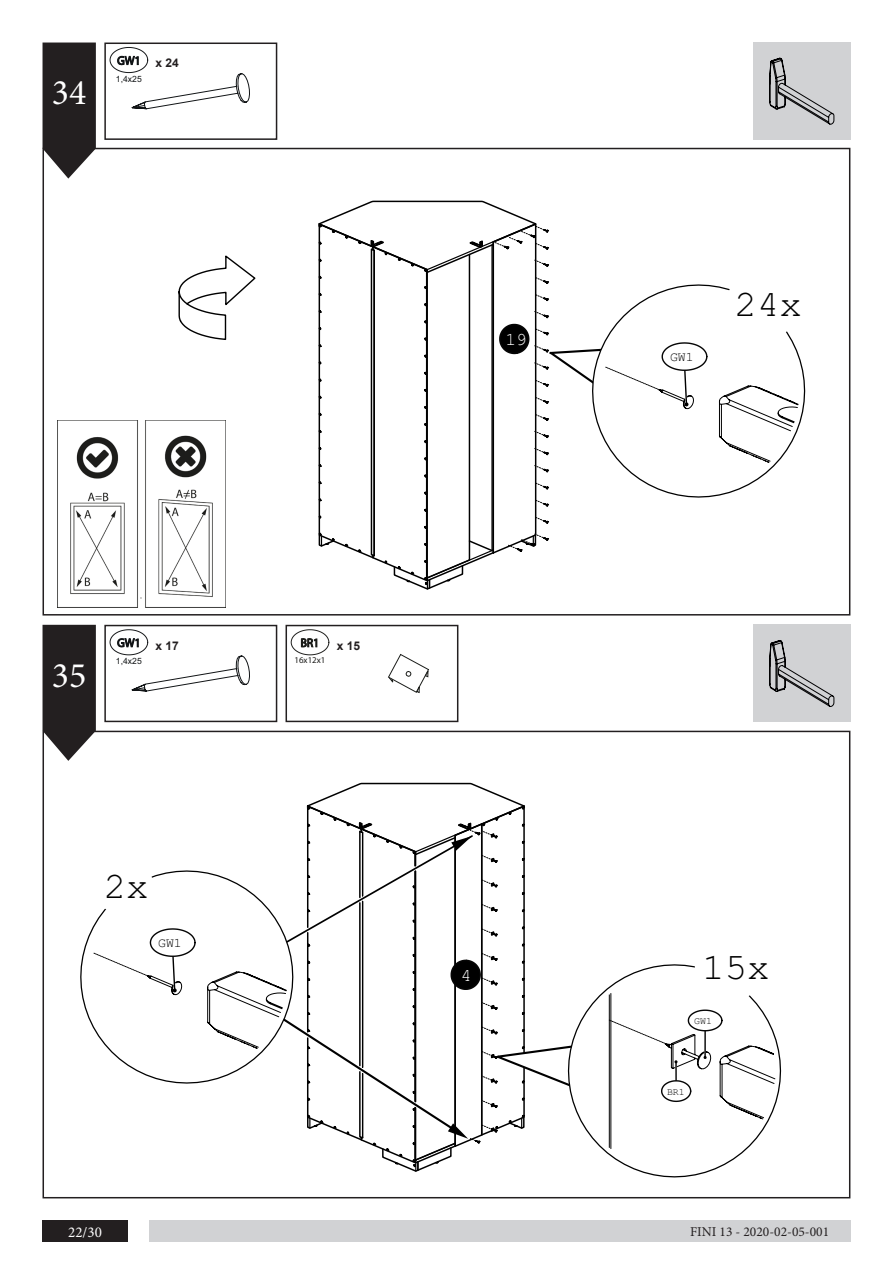
<style>
.page{position:relative;width:893px;height:1263px;background:#fff}
.page>*{position:absolute;margin:0;border:0;box-sizing:border-box;transform-origin:0 0}
.t1{font:37.35px "Arial";color:#000}
.t2{font:36px "Minion Pro";color:#fff}
.t3{font:18px "Arial";color:#fff}
.t4{font:15px "Minion Pro";color:#fff}
.t5{font:13.5px "Minion Pro";color:#231f20}
.t6{font:13.2px "Arial";color:#000}
.t7{font:12.15px "Myriad Pro";color:#111416;scale:.96 1}
.t8{font:12.15px "Myriad Pro";color:#1c1d1a;scale:.96 1}
.t9{font:700 12px "Arial";color:#231f20}
.t10{font:9.9px "Arial";color:#000}
.t11{font:8.85px "Myriad Pro";color:#1b1b19}
.t12{font:8.55px "Arial";color:#111416}
</style>
<div class="page">
<div style="left:149px;top:1220px;width:701px;height:22px;background:#d1d2d4"></div>
<div style="left:43px;top:1220px;width:85px;height:22px;background:#231f20"></div>
<svg style="left:43px;top:43px;width:53px;height:136px;background:#3a3637"></svg>
<svg style="left:43px;top:625px;width:53px;height:136px;background:#393637"></svg>
<div style="left:753px;top:43px;width:97px;height:97px;background:#d1d2d4"></div>
<svg style="left:769px;top:42px;width:66px;height:83px"></svg>
<div style="left:753px;top:625px;width:97px;height:97px;background:#d1d2d4"></div>
<svg style="left:769px;top:624px;width:66px;height:83px"></svg>
<img style="left:70px;top:421px;width:143px;height:186px">
<svg style="left:318px;top:200px;width:487px;height:390px"></svg>
<svg style="left:178px;top:255px;width:78px;height:85px"></svg>
<div style="left:43px;top:148px;width:807px;height:467px;border:2px solid #231f20"></div>
<svg style="left:81px;top:782px;width:699px;height:395px"></svg>
<div style="left:43px;top:731px;width:807px;height:467px;border:2px solid #231f20"></div>
<svg style="left:109px;top:629px;width:141px;height:63px"></svg>
<div style="left:104px;top:625px;width:173px;height:97px;border:2px solid #231f20"></div>
<svg style="left:290px;top:629px;width:40px;height:27px"></svg>
<svg style="left:388px;top:654px;width:41px;height:39px"></svg>
<div style="left:286px;top:625px;width:172px;height:97px;border:2px solid #231f20"></div>
<svg style="left:109px;top:47px;width:141px;height:62px"></svg>
<div style="left:104px;top:43px;width:173px;height:97px;border:2px solid #231f20"></div>
<p class="t2" style="left:52px;top:69px;width:36px">34</p>
<p class="t7" style="left:117px;top:53px;width:26px">GW1</p>
<p class="t12" style="left:116px;top:73px;width:27px">1,4x25</p>
<p class="t9" style="left:156px;top:55px;width:25px">x 24</p>
<p class="t3" style="left:505px;top:328px;width:23px">19</p>
<p class="t2" style="left:52px;top:651px;width:36px">35</p>
<p class="t7" style="left:117px;top:635px;width:26px">GW1</p>
<p class="t12" style="left:116px;top:655px;width:27px">1,4x25</p>
<p class="t9" style="left:156px;top:637px;width:25px">x 17</p>
<p class="t8" style="left:301px;top:635px;width:21px">BR1</p>
<p class="t11" style="left:295px;top:654px;width:32px">16x12x1</p>
<p class="t9" style="left:337px;top:637px;width:25px">x 15</p>
<p class="t1" style="left:104px;top:863px;width:46px">2x</p>
<p class="t6" style="left:158px;top:935px;width:25px">GW1</p>
<p class="t3" style="left:461px;top:964px;width:12px">4</p>
<p class="t6" style="left:670px;top:349px;width:25px">GW1</p>
<p class="t1" style="left:735px;top:281px;width:69px">24x</p>
<p class="t1" style="left:702px;top:944px;width:69px">15x</p>
<p class="t10" style="left:694px;top:1015px;width:19px">GW1</p>
<p class="t10" style="left:667px;top:1085px;width:19px">BR1</p>
<p class="t4" style="left:68px;top:1222px;width:35px">22/30</p>
<p class="t5" style="left:690px;top:1223px;width:141px">FINI 13 - 2020-02-05-001</p>
</div>
